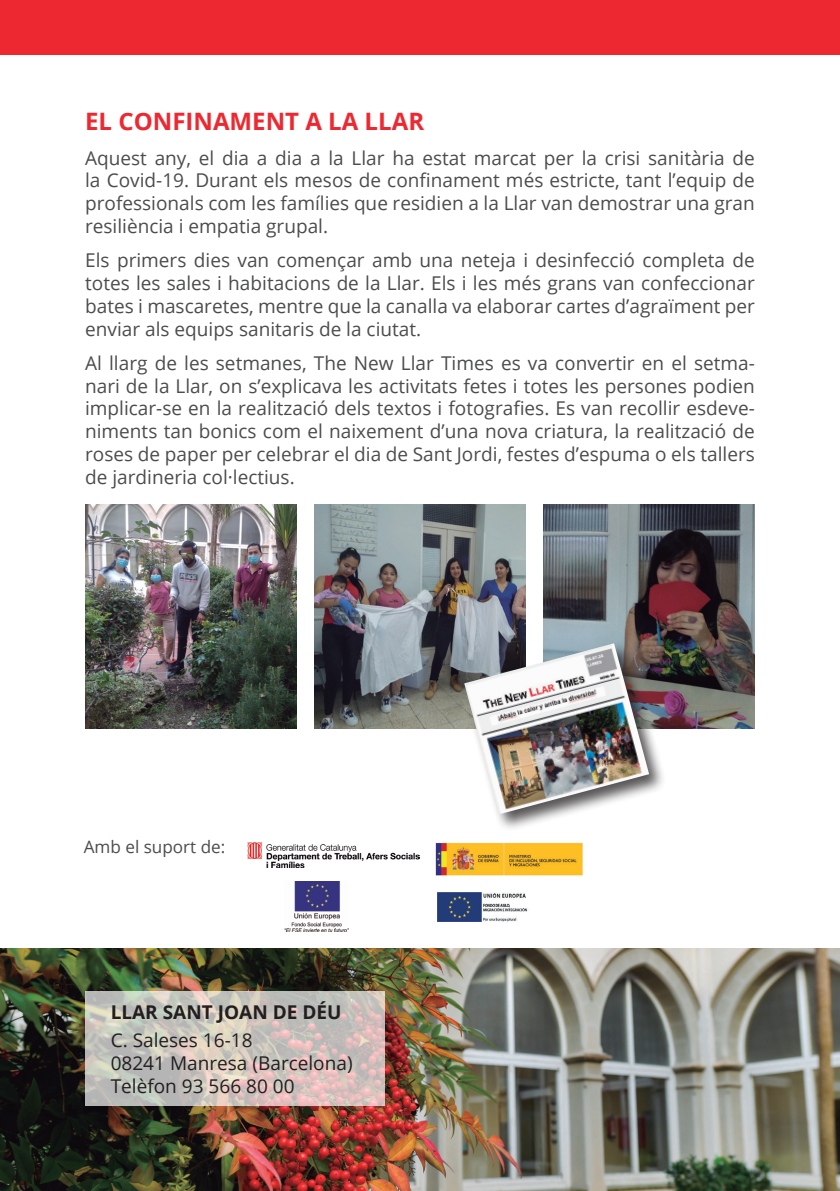
<style>
.page{position:relative;width:840px;height:1191px;background:#fff}
.page>*{position:absolute;margin:0;border:0;box-sizing:border-box;transform-origin:0 0}
.t1{font:700 24px "Open Sans";color:#ee2831}
.t2{font:19px/22.8px "Open Sans";color:#4b4c4d;text-align:justify}
.t3{font:19px/22.8px "Open Sans";color:#231f20}
.t4{font:700 19px "Open Sans";color:#231f20}
.t5{font:17.2px "Open Sans";color:#4b4c4d}
</style>
<div class="page">
<div style="left:0;top:0;width:839px;height:55px;background:#ee2831"></div>
<img style="left:0;top:948px;width:839px;height:243px">
<svg style="left:85px;top:991px;width:299px;height:115px;background:#ccc3bc"></svg>
<img style="left:435px;top:842px;width:147px;height:34px">
<img style="left:437px;top:892px;width:91px;height:29px">
<img style="left:247px;top:842px;width:172px;height:25px">
<img style="left:284px;top:881px;width:64px;height:50px">
<img style="left:85px;top:505px;width:211px;height:224px">
<img style="left:543px;top:505px;width:211px;height:224px">
<img style="left:314px;top:505px;width:211px;height:224px">
<div style="left:462px;top:641px;width:205px;height:191px;background:#231f20;opacity:.75"></div>
<img style="left:464px;top:643px;width:184px;height:171px">
<p class="t1" style="left:85px;top:105px;width:340px">EL CONFINAMENT A LA LLAR</p>
<p class="t2" style="left:85px;top:146px;width:670px">Aquest any, el dia a dia a la Llar ha estat marcat per la crisi sanitària de la Covid-19. Durant els mesos de confinament més estricte, tant l’equip de professionals com les famílies que residien a la Llar van demostrar una gran resiliència i empatia grupal.</p>
<p class="t2" style="left:85px;top:248px;width:671px">Els primers dies van començar amb una neteja i desinfecció completa de totes les sales i habitacions de la Llar. Els i les més grans van confeccionar bates i mascaretes, mentre que la canalla va elaborar cartes d’agraïment per enviar als equips sanitaris de la ciutat.</p>
<p class="t2" style="left:85px;top:351px;width:671px">Al llarg de les setmanes, The New Llar Times es va convertir en el setma&shy;nari de la Llar, on s’explicava les activitats fetes i totes les persones podien implicar-se en la realització dels textos i fotografies. Es van recollir esdeve&shy;niments tan bonics com el naixement d’una nova criatura, la realització de roses de paper per celebrar el dia de Sant Jordi, festes d’espuma o els tallers de jardineria col·lectius.</p>
<p class="t5" style="left:84px;top:834px;width:143px">Amb el suport de:</p>
<p class="t4" style="left:111px;top:998px;width:232px">LLAR SANT JOAN DE DÉU</p>
<p class="t3" style="left:111px;top:1028px;width:243px">C. Saleses 16-18<br>08241 Manresa (Barcelona)<br>Telèfon 93 566 80 00</p>
</div>
